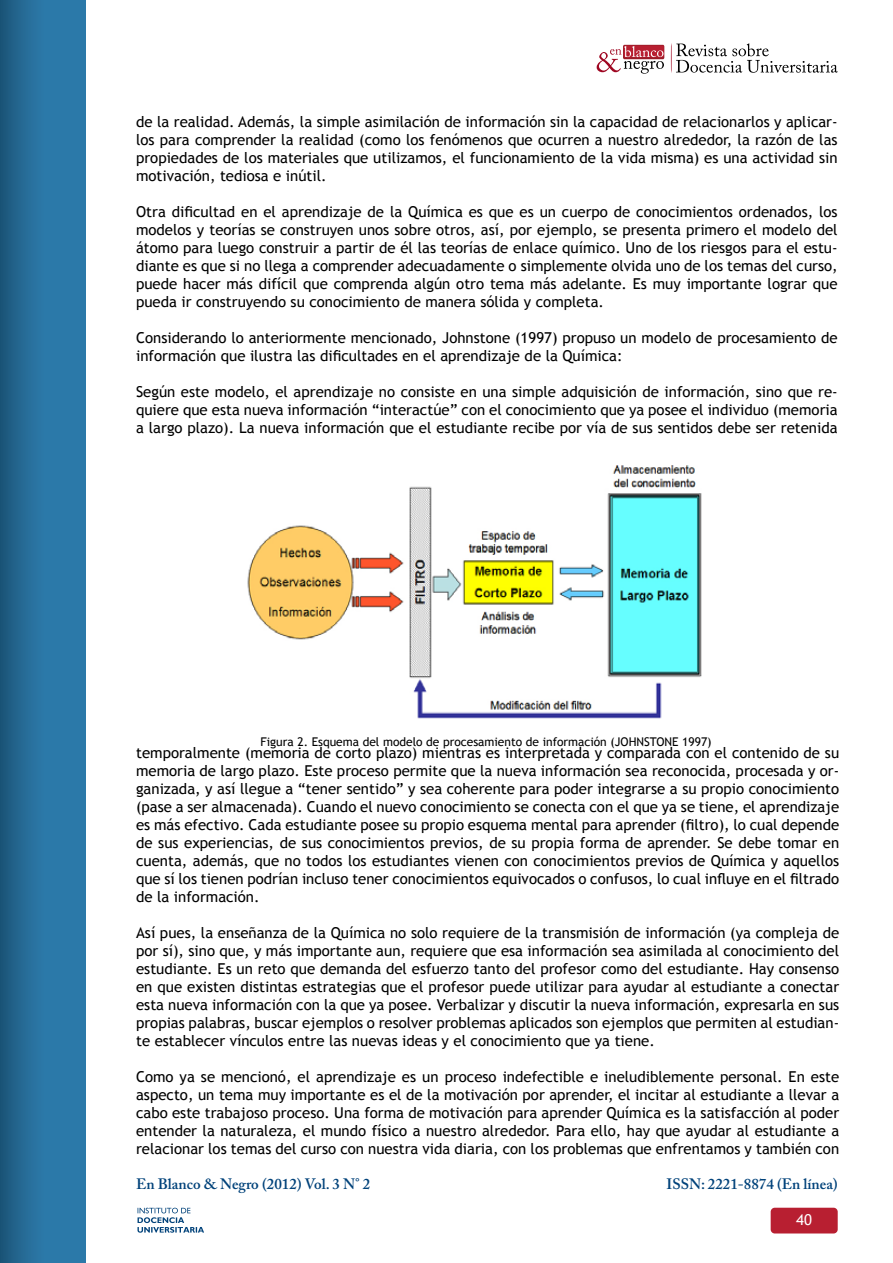
<style>
.page{position:relative;width:893px;height:1263px;background:#fff}
.page>*{position:absolute;margin:0;border:0;box-sizing:border-box;transform-origin:0 0}
.t1{font:15px/18px "Trebuchet MS";color:#000;text-align:justify}
.t2{font:600 15px "Adobe Caslon Pro";color:#00427a}
.t3{font:15px "Trebuchet MS";color:#fff}
.t4{font:12px "Trebuchet MS";color:#000}
</style>
<div class="page">
<div style="left:623px;top:45px;width:41px;height:14px;background:#a61d2b;border-radius:2px"></div>
<svg style="left:671px;top:43px;width:167px;height:30px"></svg>
<svg style="left:597px;top:46px;width:67px;height:28px"></svg>
<div style="left:0;top:0;width:85px;height:1263px;background:linear-gradient(to right,#205e85,#2f82b5)"></div>
<div style="left:771px;top:1208px;width:67px;height:25px;background:#b81f31;border-radius:4px"></div>
<img style="left:247px;top:465px;width:455px;height:254px">
<svg style="left:137px;top:1208px;width:67px;height:25px"></svg>
<p class="t1" style="left:136px;top:113px;width:703px">de la realidad. Además, la simple asimilación de información sin la capacidad de relacionarlos y aplicar&shy;los para comprender la realidad (como los fenómenos que ocurren a nuestro alrededor, la razón de las propiedades de los materiales que utilizamos, el funcionamiento de la vida misma) es una actividad sin motivación, tediosa e inútil.</p>
<p class="t1" style="left:136px;top:203px;width:703px">Otra dificultad en el aprendizaje de la Química es que es un cuerpo de conocimientos ordenados, los modelos y teorías se construyen unos sobre otros, así, por ejemplo, se presenta primero el modelo del átomo para luego construir a partir de él las teorías de enlace químico. Uno de los riesgos para el estu&shy;diante es que si no llega a comprender adecuadamente o simplemente olvida uno de los temas del curso, puede hacer más difícil que comprenda algún otro tema más adelante. Es muy importante lograr que pueda ir construyendo su conocimiento de manera sólida y completa.</p>
<p class="t1" style="left:136px;top:329px;width:703px">Considerando lo anteriormente mencionado, Johnstone (1997) propuso un modelo de procesamiento de información que ilustra las dificultades en el aprendizaje de la Química:</p>
<p class="t1" style="left:136px;top:383px;width:703px">Según este modelo, el aprendizaje no consiste en una simple adquisición de información, sino que re&shy;quiere que esta nueva información “interactúe” con el conocimiento que ya posee el individuo (memoria a largo plazo). La nueva información que el estudiante recibe por vía de sus sentidos debe ser retenida</p>
<p class="t4" style="left:261px;top:735px;width:453px">Figura 2. Esquema del modelo de procesamiento de información (JOHNSTONE 1997)</p>
<p class="t1" style="left:136px;top:744px;width:705px">temporalmente (memoria de corto plazo) mientras es interpretada y comparada con el contenido de su memoria de largo plazo. Este proceso permite que la nueva información sea reconocida, procesada y or&shy;ganizada, y así llegue a “tener sentido” y sea coherente para poder integrarse a su propio conocimiento (pase a ser almacenada). Cuando el nuevo conocimiento se conecta con el que ya se tiene, el aprendizaje es más efectivo. Cada estudiante posee su propio esquema mental para aprender (filtro), lo cual depende de sus experiencias, de sus conocimientos previos, de su propia forma de aprender. Se debe tomar en cuenta, además, que no todos los estudiantes vienen con conocimientos previos de Química y aquellos que sí los tienen podrían incluso tener conocimientos equivocados o confusos, lo cual influye en el filtrado de la información.</p>
<p class="t1" style="left:136px;top:924px;width:705px">Así pues, la enseñanza de la Química no solo requiere de la transmisión de información (ya compleja de por sí), sino que, y más importante aun, requiere que esa información sea asimilada al conocimiento del estudiante. Es un reto que demanda del esfuerzo tanto del profesor como del estudiante. Hay consenso en que existen distintas estrategias que el profesor puede utilizar para ayudar al estudiante a conectar esta nueva información con la que ya posee. Verbalizar y discutir la nueva información, expresarla en sus propias palabras, buscar ejemplos o resolver problemas aplicados son ejemplos que permiten al estudian&shy;te establecer vínculos entre las nuevas ideas y el conocimiento que ya tiene.</p>
<p class="t1" style="left:136px;top:1068px;width:705px">Como ya se mencionó, el aprendizaje es un proceso indefectible e ineludiblemente personal. En este aspecto, un tema muy importante es el de la motivación por aprender, el incitar al estudiante a llevar a cabo este trabajoso proceso. Una forma de motivación para aprender Química es la satisfacción al poder entender la naturaleza, el mundo físico a nuestro alrededor. Para ello, hay que ayudar al estudiante a relacionar los temas del curso con nuestra vida diaria, con los problemas que enfrentamos y también con</p>
<p class="t2" style="left:136px;top:1174px;width:236px">En Blanco &amp; Negro (2012) Vol. 3 N° 2</p>
<p class="t2" style="left:667px;top:1174px;width:173px">ISSN: 2221-8874 (En línea)</p>
<p class="t3" style="left:796px;top:1211px;width:17px">40</p>
</div>
